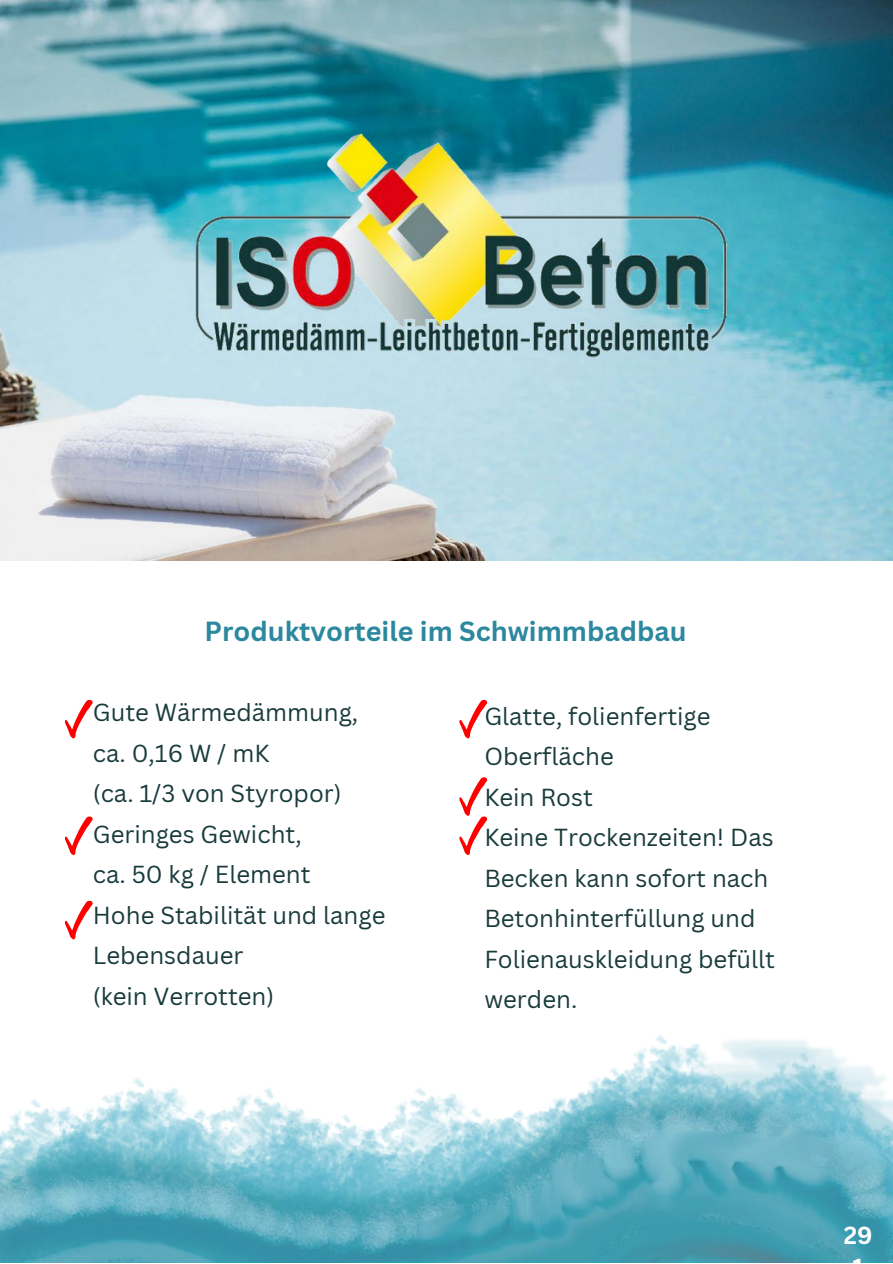
<style>
.page{position:relative;width:893px;height:1264px;background:#fff}
.page>*{position:absolute;margin:0;border:0;box-sizing:border-box;transform-origin:0 0}
.t1{font:700 27px "Canva Sans";color:#2b889e}
.t2{font:24px/40.5px "Canva Sans";color:#193b3b}
.t3{font:700 24px "Canva Sans";color:#fff}
</style>
<div class="page">
<img style="left:0;top:0;width:892px;height:560px">
<img style="left:182px;top:127px;width:554px;height:232px">
<svg style="left:65px;top:699px;width:28px;height:39px"></svg>
<img style="left:0;top:1035px;width:892px;height:227px">
<svg style="left:65px;top:816px;width:28px;height:39px"></svg>
<svg style="left:65px;top:900px;width:28px;height:39px"></svg>
<svg style="left:459px;top:699px;width:28px;height:39px"></svg>
<svg style="left:459px;top:777px;width:28px;height:78px"></svg>
<p class="t1" style="left:204px;top:612px;width:483px">Produktvorteile im Schwimmbadbau</p>
<p class="t2" style="left:93px;top:691px;width:294px">Gute Wärmedämmung, ca. 0,16 W / mK<br>(ca. 1/3 von Styropor)<br>Geringes Gewicht,<br>ca. 50 kg / Element<br>Hohe Stabilität und lange<br>Lebensdauer<br>(kein Verrotten)</p>
<p class="t2" style="left:484px;top:695px;width:292px">Glatte, folienfertige<br>Oberfläche<br>Kein Rost<br>Keine Trockenzeiten! Das<br>Becken kann sofort nach<br>Betonhinterfüllung und<br>Folienauskleidung befüllt werden.</p>
<p class="t3" style="left:843px;top:1218px;width:30px">29</p>
</div>
